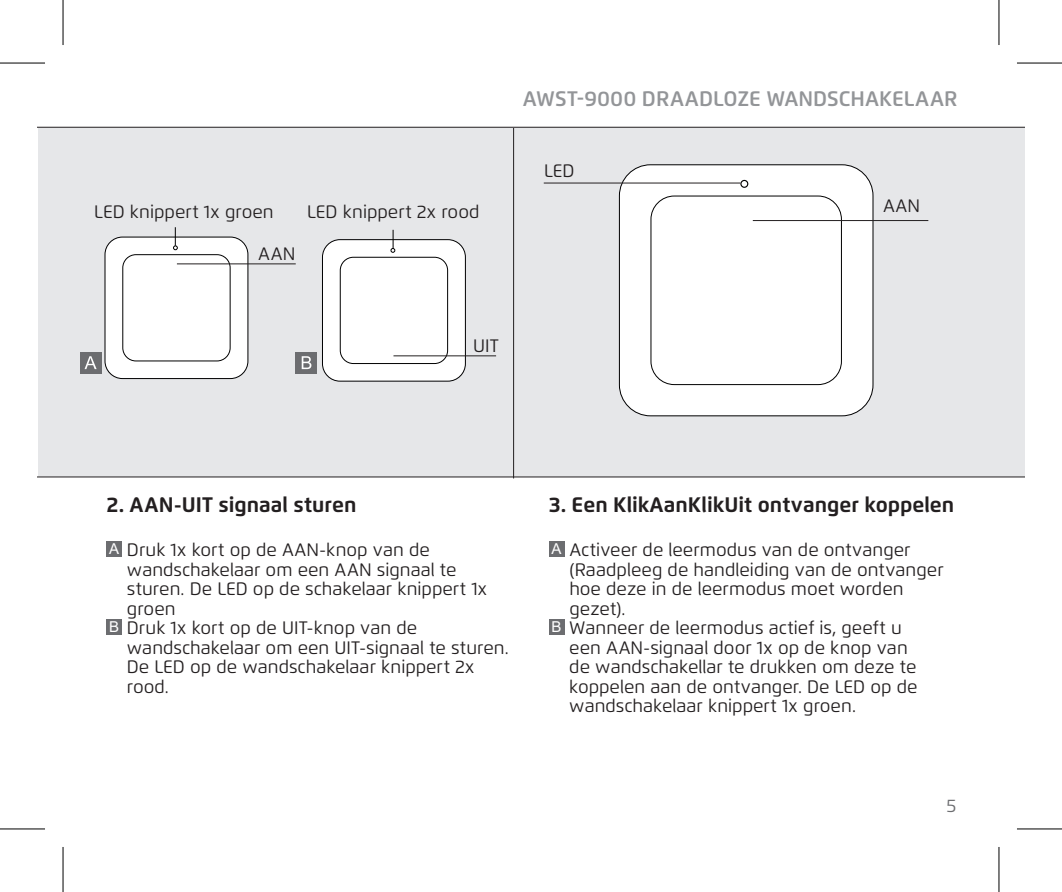
<style>
.page{position:relative;width:1062px;height:892px;background:#fff}
.page>*{position:absolute;margin:0;border:0;box-sizing:border-box;transform-origin:0 0}
.Kopje_titel_2{font:700 21px "Flexo";color:#231f20}
.t1{font:600 21px "Flexo";color:#939598}
.Platte_tekst{font:18px/19.5px "Flexo";color:#231f20}
.t2{font:18px "Flexo";color:#6c6d70}
.Kopje_titel{font:15px "Arial";color:#fff}
</style>
<div class="page">
<div style="left:37px;top:127px;width:987px;height:350px;background:#e6e7e9"></div>
<hr style="left:513px;top:128px;width:1px;height:350px;background:#231f20">
<div style="left:619px;top:165px;width:254px;height:251px;background:#fff;border-radius:31px"></div>
<div style="left:619px;top:164px;width:254px;height:252px;border:1px solid #000001;border-radius:31px"></div>
<div style="left:740px;top:180px;width:8px;height:8px;border:1px solid #000001;border-radius:50%"></div>
<div style="left:650px;top:196px;width:191px;height:189px;border:1px solid #000001;border-radius:23px"></div>
<div style="left:105px;top:237px;width:143px;height:141px;background:#fff;border-radius:17px"></div>
<div style="left:105px;top:237px;width:143px;height:141px;border:1px solid #000001;border-radius:17px"></div>
<div style="left:123px;top:254px;width:107px;height:107px;border:1px solid #000001;border-radius:13px"></div>
<div style="left:322px;top:239px;width:143px;height:142px;background:#fff;border-radius:17px"></div>
<div style="left:322px;top:239px;width:143px;height:142px;border:1px solid #000001;border-radius:17px"></div>
<div style="left:340px;top:257px;width:107px;height:106px;border:1px solid #000001;border-radius:13px"></div>
<hr style="left:543px;top:182px;width:197px;height:1px;background:#231f20">
<hr style="left:752px;top:220px;width:176px;height:1px;background:#231f20">
<svg style="left:173px;top:227px;width:5px;height:23px"></svg>
<svg style="left:390px;top:230px;width:5px;height:22px"></svg>
<div style="left:80px;top:352px;width:21px;height:21px;background:#6c6d70"></div>
<svg style="left:85px;top:356px;width:12px;height:13px"></svg>
<div style="left:296px;top:352px;width:21px;height:21px;background:#6c6d70"></div>
<svg style="left:302px;top:356px;width:9px;height:13px"></svg>
<hr style="left:177px;top:263px;width:119px;height:1px;background:#231f20">
<hr style="left:393px;top:355px;width:103px;height:1px;background:#231f20">
<div style="left:106px;top:541px;width:16px;height:15px;background:#6c6d70"></div>
<div style="left:106px;top:619px;width:16px;height:15px;background:#6c6d70"></div>
<div style="left:549px;top:541px;width:15px;height:15px;background:#6c6d70"></div>
<div style="left:549px;top:619px;width:15px;height:15px;background:#6c6d70"></div>
<svg style="left:0;top:829px;width:45px;height:1px"></svg>
<svg style="left:1017px;top:829px;width:44px;height:1px"></svg>
<hr style="left:0;top:62px;width:45px;height:2px;background:#000">
<hr style="left:1016px;top:62px;width:45px;height:2px;background:#000">
<hr style="left:0;top:828px;width:45px;height:1px;background:#000">
<hr style="left:1016px;top:828px;width:45px;height:1px;background:#000">
<hr style="left:62px;top:0;width:2px;height:45px;background:#000">
<hr style="left:62px;top:846px;width:2px;height:45px;background:#000">
<hr style="left:998px;top:0;width:1px;height:45px;background:#000">
<hr style="left:998px;top:846px;width:1px;height:45px;background:#000">
<p class="t1" style="left:523px;top:85px;width:436px">AWST-9000 DRAADLOZE WANDSCHAKELAAR</p>
<p class="Platte_tekst" style="left:94px;top:202px;width:181px">LED knippert 1x groen</p>
<p class="Platte_tekst" style="left:258px;top:244px;width:39px">AAN</p>
<p class="Platte_tekst" style="left:544px;top:161px;width:32px">LED</p>
<p class="Platte_tekst" style="left:307px;top:202px;width:174px">LED knippert 2x rood</p>
<p class="Platte_tekst" style="left:883px;top:196px;width:39px">AAN</p>
<p class="Platte_tekst" style="left:473px;top:336px;width:27px">UIT</p>
<p class="Kopje_titel_2" style="left:106px;top:491px;width:251px">2. AAN-UIT signaal sturen</p>
<p class="Kopje_titel" style="left:109px;top:538px;width:12px">A</p>
<p class="Platte_tekst" style="left:127px;top:540px;width:362px">Druk 1x kort op de AAN-knop van de wandschakelaar om een AAN signaal te sturen. De LED op de schakelaar knippert 1x groen</p>
<p class="Kopje_titel" style="left:109px;top:616px;width:12px">B</p>
<p class="Platte_tekst" style="left:127px;top:618px;width:383px">Druk 1x kort op de UIT-knop van de wandschakelaar om een UIT-signaal te sturen.<br>De LED op de wandschakelaar knippert 2x rood.</p>
<p class="Kopje_titel_2" style="left:549px;top:491px;width:407px">3. Een KlikAanKlikUit ontvanger koppelen</p>
<p class="Kopje_titel" style="left:551px;top:538px;width:12px">A</p>
<p class="Platte_tekst" style="left:569px;top:540px;width:376px">Activeer de leermodus van de ontvanger (Raadpleeg de handleiding van de ontvanger hoe deze in de leermodus moet worden gezet).</p>
<p class="Kopje_titel" style="left:551px;top:616px;width:12px">B</p>
<p class="Platte_tekst" style="left:569px;top:618px;width:350px">Wanneer de leermodus actief is, geeft u een AAN-signaal door 1x op de knop van de wandschakellar te drukken om deze te koppelen aan de ontvanger. De LED op de wandschakelaar knippert 1x groen.</p>
<p class="t2" style="left:946px;top:794px;width:11px">5</p>
</div>
